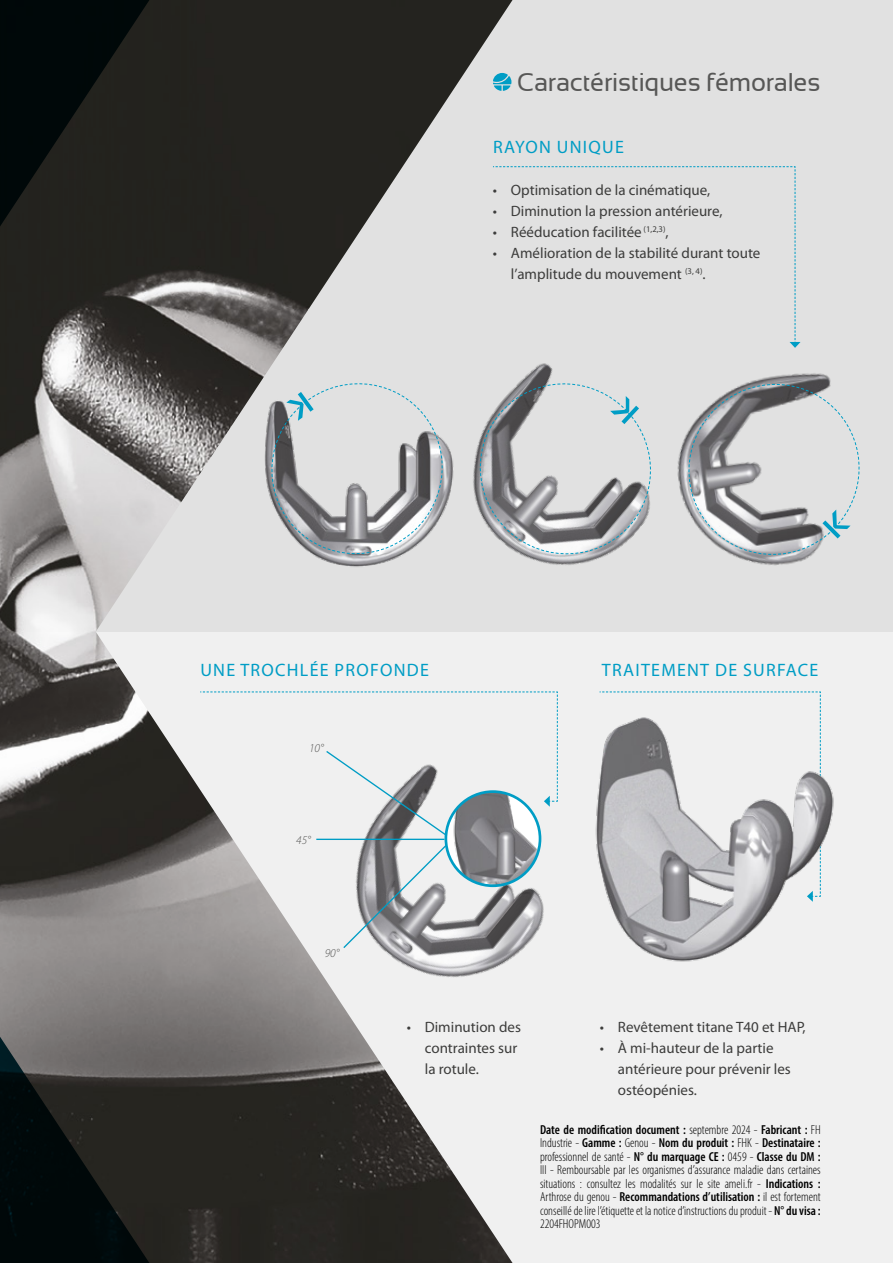
<style>
.page{position:relative;width:893px;height:1263px;background:#fff}
.page>*{position:absolute;margin:0;border:0;box-sizing:border-box;transform-origin:0 0}
.t1{font:25.5px "Sansation";letter-spacing:-.01em;color:#575756}
.t2{font:18px "Myriad Pro";letter-spacing:.07em;color:#009dc5}
.t3{font:15px/21px "Myriad Pro";color:#3c3c3b}
.t4{font:300 condensed 13.05px/13.5px "Myriad Pro";color:#000;text-align:justify}
.t5{font:italic 300 12px "Myriad Pro";color:#575756}
.s1{font-weight:600}
</style>
<div class="page">
<div style="left:0;top:631px;width:893px;height:632px;background:#f0f0f0"></div>
<div style="left:0;top:0;width:893px;height:631px;background:#e1e1e1"></div>
<img style="left:158px;top:0;width:356px;height:1263px">
<svg style="left:0;top:0;width:158px;height:1263px;background:#565654"></svg>
<svg style="left:494px;top:85px;width:8px;height:6px"></svg>
<svg style="left:493px;top:73px;width:18px;height:11px"></svg>
<svg style="left:503px;top:85px;width:8px;height:6px"></svg>
<svg style="left:495px;top:166px;width:305px;height:182px"></svg>
<img style="left:252px;top:365px;width:164px;height:211px">
<img style="left:416px;top:322px;width:297px;height:297px">
<img style="left:651px;top:350px;width:178px;height:241px">
<svg style="left:263px;top:375px;width:188px;height:187px"></svg>
<svg style="left:471px;top:375px;width:188px;height:187px"></svg>
<svg style="left:681px;top:377px;width:179px;height:185px"></svg>
<img style="left:295px;top:837px;width:249px;height:197px">
<hr style="left:316px;top:839px;width:128px;height:1px;background:#009dc5">
<svg style="left:342px;top:843px;width:107px;height:106px"></svg>
<img style="left:446px;top:792px;width:94px;height:94px;border-radius:47px">
<div style="left:445px;top:790px;width:96px;height:97px;border:3px solid #009dc5;border-radius:50%"></div>
<svg style="left:199px;top:691px;width:359px;height:146px"></svg>
<svg style="left:602px;top:691px;width:219px;height:13px"></svg>
<img style="left:595px;top:704px;width:239px;height:258px">
<h1 class="t1" style="left:517px;top:68px;width:305px">Caractéristiques fémorales</h1>
<h2 class="t2" style="left:493px;top:135px;width:132px">RAYON UNIQUE</h2>
<p class="t3" style="left:493px;top:179px;width:219px">• Optimisation de la cinématique,</p>
<p class="t3" style="left:493px;top:200px;width:231px">• Diminution la pression antérieure,</p>
<p class="t3" style="left:493px;top:221px;width:177px">• Rééducation facilitée <sup>(1,2,3)</sup>,</p>
<p class="t3" style="left:511px;top:242px;width:251px;text-indent:-18px">• Amélioration de la stabilité durant toute l’amplitude du mouvement <sup>(3,</sup> <sup>4)</sup>.</p>
<h2 class="t2" style="left:200px;top:659px;width:230px">UNE TROCHLÉE PROFONDE</h2>
<h2 class="t2" style="left:602px;top:659px;width:218px">TRAITEMENT DE SURFACE</h2>
<p class="t5" style="left:309px;top:741px;width:16px">10°</p>
<p class="t5" style="left:296px;top:833px;width:16px">45°</p>
<p class="t5" style="left:325px;top:945px;width:16px">90°</p>
<p class="t3" style="left:425px;top:1016px;width:98px;text-indent:-18px">• Diminution des contraintes sur la rotule.</p>
<p class="t3" style="left:600px;top:1016px;width:207px">• Revêtement titane T40 et HAP,</p>
<p class="t3" style="left:618px;top:1037px;width:175px;text-indent:-18px">• À mi-hauteur de la partie antérieure pour prévenir les ostéopénies.</p>
<p class="t4" style="left:540px;top:1122px;width:282px"><span class="s1">Date de modification document :</span> septembre 2024 - <span class="s1">Fabricant :</span> FH Industrie - <span class="s1">Gamme :</span> Genou - <span class="s1">Nom du produit :</span> FHK - <span class="s1">Destinataire : </span>professionnel de santé - <span class="s1">N° du marquage CE :</span> 0459 - <span class="s1">Classe du DM :<br></span>III - Remboursable par les organismes d’assurance maladie dans certaines situations : consultez les modalités sur le site ameli.fr - <span class="s1">Indications :<br></span>Arthrose du genou - <span class="s1">Recommandations d’utilisation :</span> il est fortement conseillé de lire l’étiquette et la notice d’instructions du produit - <span class="s1">N° du visa :<br></span>2204FHOPM003</p>
</div>
